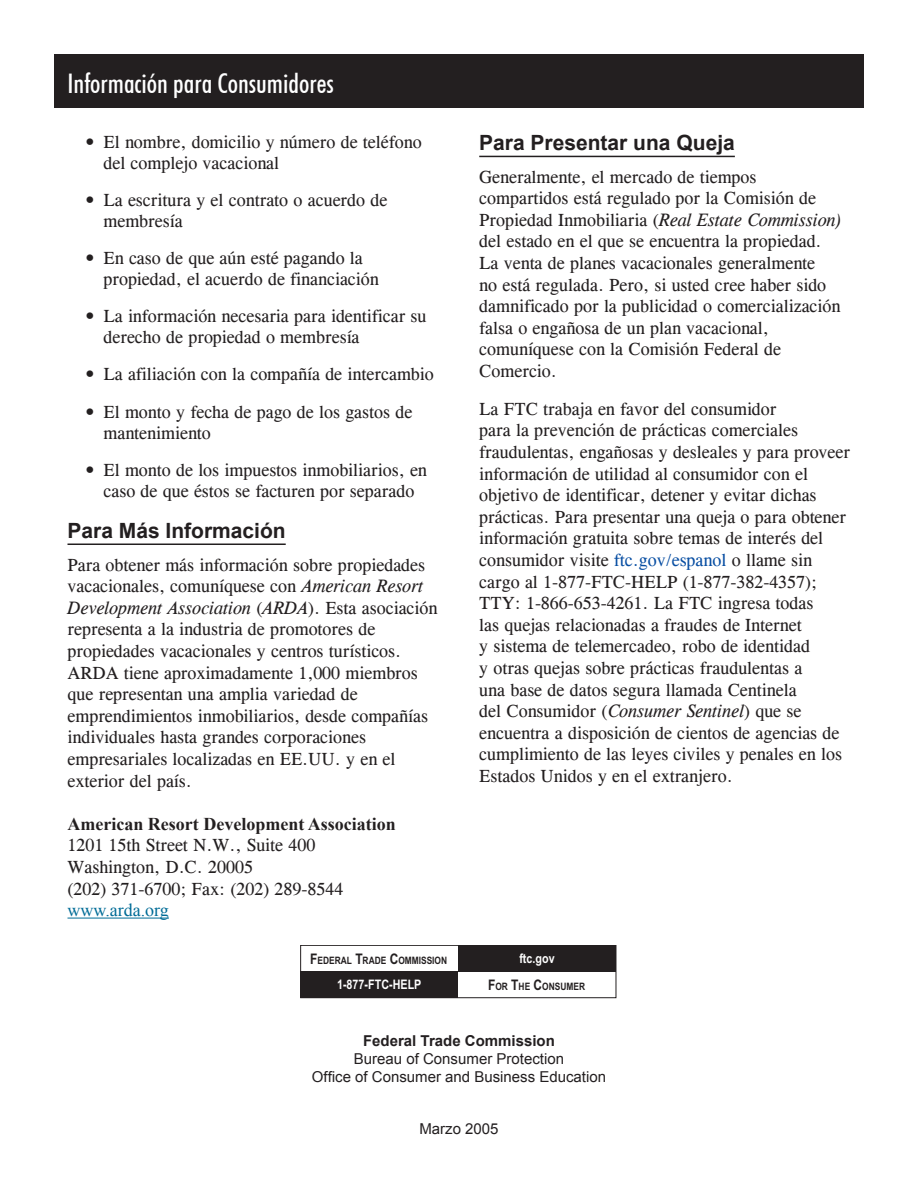
<style>
.page{position:relative;width:918px;height:1188px;background:#fff}
.page>*{position:absolute;margin:0;border:0;box-sizing:border-box;transform-origin:0 0}
.t1{font:500 condensed 27px "Futura BT";color:#fff}
.t2{font:700 21px "Arial";color:#231f20}
.t3{font:18px/21.6px "CG Times";color:#231f20}
.t4{font:700 18px "Times New Roman";color:#231f20}
.t5{font:18px "Times New Roman";color:#006c97}
.t6{font:15px/18px "Arial";color:#231f20;text-align:center}
.t7{font:700 15px "Arial";color:#231f20}
.t8{font:700 13.2px "Arial Narrow";color:#fff}
.t9{font:700 10.2px "Arial Narrow";color:#231f20}
.s1{font-style:italic}
.s2{color:#094fa3}
.s3{font-size:14.55px}
</style>
<div class="page">
<hr style="left:68px;top:544px;width:218px;height:1px;background:#231f20">
<hr style="left:68px;top:918px;width:101px;height:1px;background:#006c97">
<hr style="left:479px;top:156px;width:256px;height:1px;background:#231f20">
<div style="left:55px;top:55px;width:808px;height:52px;background:#231f20"></div>
<div style="left:54px;top:54px;width:810px;height:54px;border:2px solid #231f20"></div>
<div style="left:300px;top:945px;width:316px;height:53px;border:1px solid #231f20"></div>
<div style="left:458px;top:945px;width:158px;height:26px;background:#231f20"></div>
<div style="left:301px;top:971px;width:157px;height:27px;background:#231f20"></div>
<h1 class="t1" style="left:68px;top:67px;width:268px">Información para Consumidores</h1>
<p class="t3" style="left:103px;top:131px;width:320px;line-height:21px;text-indent:-18px">• El nombre, domicilio y número de teléfono del complejo vacacional</p>
<p class="t3" style="left:103px;top:189px;width:285px;line-height:21px;text-indent:-18px">• La escritura y el contrato o acuerdo de membresía</p>
<p class="t3" style="left:103px;top:247px;width:277px;line-height:21px;text-indent:-18px">• En caso de que aún esté pagando la propiedad, el acuerdo de financiación</p>
<p class="t3" style="left:103px;top:306px;width:325px;line-height:21px;text-indent:-18px">• La información necesaria para identificar su derecho de propiedad o membresía</p>
<p class="t3" style="left:85px;top:364px;width:350px">• La afiliación con la compañía de intercambio</p>
<p class="t3" style="left:103px;top:401px;width:310px;line-height:21px;text-indent:-18px">• El monto y fecha de pago de los gastos de mantenimiento</p>
<p class="t3" style="left:85px;top:459px;width:343px;line-height:21px;text-align:center">• El monto de los impuestos inmobiliarios, en caso de que éstos se facturen por separado</p>
<p class="t2" style="left:68px;top:517px;width:220px">Para Más Información</p>
<p class="t3" style="left:68px;top:554px;width:371px">Para obtener más información sobre propiedades vacacionales, comuníquese con <span class="s1">American Resort Development Association</span> (<span class="s1">ARDA</span>). Esta asociación representa a la industria de promotores de propiedades vacacionales y centros turísticos.<br>ARDA tiene aproximadamente 1,000 miembros que representan una amplia variedad de emprendimientos inmobiliarios, desde compañías individuales hasta grandes corporaciones empresariales localizadas en EE.UU. y en el exterior del país.</p>
<p class="t4" style="left:68px;top:811px;width:330px">American Resort Development Association</p>
<p class="t3" style="left:68px;top:835px;width:277px">1201 15th Street N.W., Suite 400<br>Washington, D.C. 20005<br>(202) 371-6700; Fax: (202) 289-8544</p>
<p class="t5" style="left:68px;top:898px;width:103px">www.arda.org</p>
<p class="t2" style="left:479px;top:129px;width:257px">Para Presentar una Queja</p>
<p class="t3" style="left:479px;top:166px;width:364px">Generalmente, el mercado de tiempos compartidos está regulado por la Comisión de Propiedad Inmobiliaria (<span class="s1">Real Estate Commission) </span>del estado en el que se encuentra la propiedad.<br>La venta de planes vacacionales generalmente<br>no está regulada. Pero, si usted cree haber sido damnificado por la publicidad o comercialización falsa o engañosa de un plan vacacional, comuníquese con la Comisión Federal de Comercio.</p>
<p class="t3" style="left:479px;top:398px;width:372px">La FTC trabaja en favor del consumidor<br>para la prevención de prácticas comerciales fraudulentas, engañosas y desleales y para proveer información de utilidad al consumidor con el objetivo de identificar, detener y evitar dichas prácticas. Para presentar una queja o para obtener información gratuita sobre temas de interés del consumidor visite <span class="s2">ftc.gov/espanol</span> o llame sin cargo al 1-877-FTC-HELP (1-877-382-4357); TTY: 1-866-653-4261. La FTC ingresa todas<br>las quejas relacionadas a fraudes de Internet<br>y sistema de telemercadeo, robo de identidad<br>y otras quejas sobre prácticas fraudulentas a<br>una base de datos segura llamada Centinela<br>del Consumidor (<span class="s1">Consumer Sentinel</span>) que se encuentra a disposición de cientos de agencias de cumplimiento de las leyes civiles y penales en los Estados Unidos y en el extranjero.</p>
<p class="t9" style="left:310px;top:952px;width:138px"><span class="s3">F</span>EDERAL <span class="s3">T</span>RADE <span class="s3">C</span>OMMISSION</p>
<p class="t8" style="left:519px;top:948px;width:37px">ftc.gov</p>
<p class="t8" style="left:337px;top:975px;width:86px">1-877-FTC-HELP</p>
<p class="t9" style="left:488px;top:978px;width:98px"><span class="s3">F</span>OR <span class="s3">T</span>HE <span class="s3">C</span>ONSUMER</p>
<p class="t7" style="left:363px;top:1031px;width:193px">Federal Trade Commission</p>
<p class="t6" style="left:312px;top:1050px;width:296px">Bureau of Consumer Protection<br>Office of Consumer and Business Education</p>
<p class="t6" style="left:419px;top:1120px;width:81px">Marzo 2005</p>
</div>
